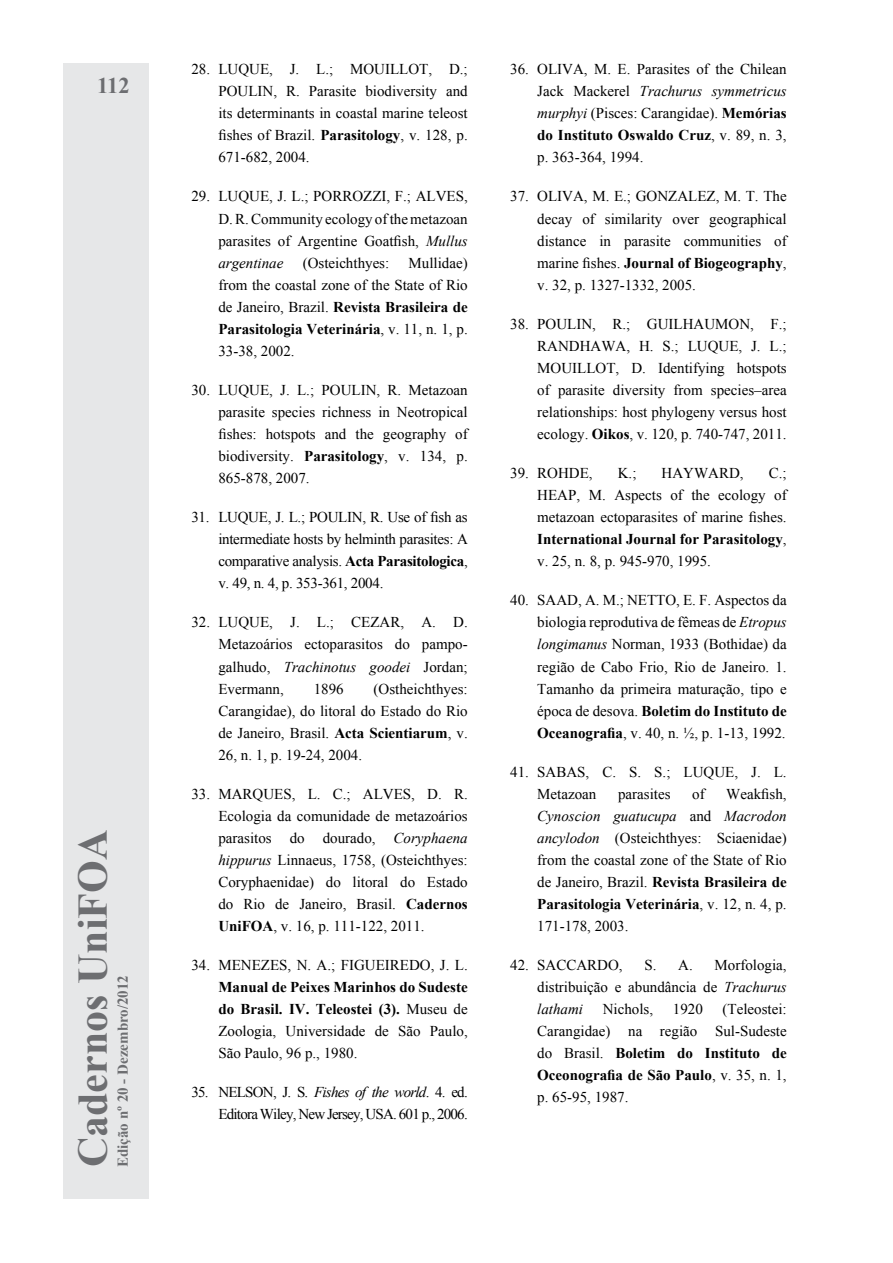
<style>
.page{position:relative;width:893px;height:1263px;background:#fff}
.page>*{position:absolute;margin:0;border:0;box-sizing:border-box;transform-origin:0 0}
.t1{font:700 42px "Times New Roman";color:#6d6e71}
.t2{font:700 22.5px "Times New Roman";color:#6d6e71}
.t3{font:15px/22px "Times New Roman";color:#000;text-align:justify}
.t4{font:15px/22px "Times New Roman";letter-spacing:-.05em;color:#000;text-align:right}
.t5{font:700 15px "Times New Roman";color:#6d6e71}
.s1{font-weight:700}
.s2{font-style:italic}
</style>
<div class="page">
<div style="left:64px;top:64px;width:85px;height:1135px;background:#e6e7e8"></div>
<h2 class="t2" style="left:97px;top:70px;width:34px">112</h2>
<h1 class="t1" style="left:64px;top:1167px;width:339px;rotate:-90deg">Cadernos UniFOA</h1>
<p class="t5" style="left:113px;top:1167px;width:194px;rotate:-90deg">Edição nº 20 - Dezembro/2012</p>
<p class="t3" style="left:218px;top:58px;width:251px;text-indent:-27px">28. LUQUE, J. L.; MOUILLOT, D.; POULIN, R. Parasite biodiversity and its determinants in coastal marine teleost fishes of Brazil. <span class="s1">Parasitology</span>, v. 128, p.<br>671-682, 2004.</p>
<p class="t3" style="left:218px;top:185px;width:251px;text-indent:-27px">29. LUQUE, J. L.; PORROZZI, F.; ALVES, D. R. Community ecology of the metazoan parasites of Argentine Goatfish, <span class="s2">Mullus argentinae</span></p>
<p class="t3" style="left:218px;top:251px;width:251px;text-indent:190px">Mullidae) from the coastal zone of the State of Rio de Janeiro, Brazil. <span class="s1">Revista Brasileira de Parasitologia Veterinária</span>, v. 11, n. 1, p.<br>33-38, 2002.</p>
<p class="t3" style="left:218px;top:379px;width:251px;text-indent:-27px">30. LUQUE, J. L.; POULIN, R. Metazoan parasite species richness in Neotropical fishes: hotspots and the geography of biodiversity. <span class="s1">Parasitology</span>, v. 134, p.<br>865-878, 2007.</p>
<p class="t3" style="left:218px;top:506px;width:251px;text-indent:-27px">31. LUQUE, J. L.; POULIN, R. Use of fish as intermediate hosts by helminth parasites: A comparative analysis. <span class="s1">Acta Parasitologica</span>, v. 49, n. 4, p. 353-361, 2004.</p>
<p class="t3" style="left:218px;top:611px;width:251px;text-indent:-27px">32. LUQUE, J. L.; CEZAR, A. D.<br>Metazoários ectoparasitos do pampo&shy;galhudo, <span class="s2">Trachinotus goodei</span> Jordan; Evermann,</p>
<p class="t3" style="left:303px;top:251px;width:88px">(Osteichthyes:</p>
<p class="t3" style="left:218px;top:677px;width:251px;text-indent:155px">(Ostheichthyes:<br>Carangidae), do litoral do Estado do Rio de Janeiro, Brasil. <span class="s1">Acta Scientiarum</span>, v.<br>26, n. 1, p. 19-24, 2004.</p>
<p class="t3" style="left:218px;top:782px;width:251px;text-indent:-27px">33. MARQUES, L. C.; ALVES, D. R.<br>Ecologia da comunidade de metazoários parasitos do dourado, <span class="s2">Coryphaena hippurus</span> Linnaeus, 1758, (Osteichthyes:<br>Coryphaenidae) do litoral do Estado do Rio de Janeiro, Brasil. <span class="s1">Cadernos UniFOA</span>, v. 16, p. 111-122, 2011.</p>
<p class="t3" style="left:191px;top:954px;width:278px">34. MENEZES, N. A.; FIGUEIREDO, J. L.</p>
<p class="t3" style="left:218px;top:976px;width:251px"><span class="s1">Manual de Peixes Marinhos do Sudeste do Brasil. IV. Teleostei (3).</span> Museu de Zoologia, Universidade de São Paulo, São Paulo, 96 p., 1980.</p>
<p class="t4" style="left:191px;top:1081px;width:278px">35. NELSON, J. S. <span class="s2">Fishes of the world</span>. 4. ed.<br>Editora Wiley, New Jersey, USA. 601 p., 2006.</p>
<p class="t3" style="left:314px;top:677px;width:31px">1896</p>
<p class="t3" style="left:537px;top:58px;width:251px;text-indent:-27px">36. OLIVA, M. E. Parasites of the Chilean Jack Mackerel <span class="s2">Trachurus symmetricus murphyi</span> (Pisces: Carangidae). <span class="s1">Memórias do Instituto Oswaldo Cruz</span>, v. 89, n. 3, p. 363-364, 1994.</p>
<p class="t3" style="left:537px;top:185px;width:251px;text-indent:-27px">37. OLIVA, M. E.; GONZALEZ, M. T. The decay of similarity over geographical distance in parasite communities of marine fishes. <span class="s1">Journal of Biogeography</span>, v. 32, p. 1327-1332, 2005.</p>
<p class="t3" style="left:537px;top:312px;width:251px;text-indent:-27px">38. POULIN, R.; GUILHAUMON, F.; RANDHAWA, H. S.; LUQUE, J. L.; MOUILLOT, D. Identifying hotspots of parasite diversity from species–area relationships: host phylogeny versus host ecology. <span class="s1">Oikos</span>, v. 120, p. 740-747, 2011.</p>
<p class="t3" style="left:510px;top:462px;width:84px">39. ROHDE,</p>
<p class="t3" style="left:618px;top:462px;width:20px">K.;</p>
<p class="t3" style="left:662px;top:462px;width:84px">HAYWARD,</p>
<p class="t3" style="left:537px;top:462px;width:251px;text-indent:231px">C.; HEAP, M. Aspects of the ecology of metazoan ectoparasites of marine fishes.<br><span class="s1">International Journal for Parasitology</span>, v. 25, n. 8, p. 945-970, 1995.</p>
<p class="t3" style="left:537px;top:589px;width:251px;text-indent:-27px">40. SAAD, A. M.; NETTO, E. F. Aspectos da biologia reprodutiva de fêmeas de <span class="s2">Etropus longimanus</span> Norman, 1933 (Bothidae) da região de Cabo Frio, Rio de Janeiro. 1.<br>Tamanho da primeira maturação, tipo e época de desova. <span class="s1">Boletim do Instituto de Oceanografia</span>, v. 40, n. ½, p. 1-13, 1992.</p>
<p class="t3" style="left:537px;top:760px;width:251px;text-indent:-27px">41. SABAS, C. S. S.; LUQUE, J. L.<br>Metazoan</p>
<p class="t3" style="left:537px;top:782px;width:251px;text-indent:189px">Weakfish, <span class="s2">Cynoscion guatucupa</span> and <span class="s2">Macrodon ancylodon</span> (Osteichthyes: Sciaenidae) from the coastal zone of the State of Rio de Janeiro, Brazil. <span class="s1">Revista Brasileira de Parasitologia Veterinária</span>, v. 12, n. 4, p.<br>171-178, 2003.</p>
<p class="t3" style="left:510px;top:954px;width:114px">42. SACCARDO,</p>
<p class="t3" style="left:644px;top:954px;width:50px">S. A.</p>
<p class="t3" style="left:618px;top:782px;width:54px">parasites</p>
<p class="t3" style="left:692px;top:782px;width:14px">of</p>
<p class="t3" style="left:537px;top:954px;width:251px;text-indent:177px">Morfologia, distribuição e abundância de <span class="s2">Trachurus lathami</span></p>
<p class="t3" style="left:537px;top:998px;width:251px;text-indent:185px">(Teleostei:<br>Carangidae) na região Sul-Sudeste do Brasil. <span class="s1">Boletim do Instituto de Oceonografia de São Paulo</span>, v. 35, n. 1, p. 65-95, 1987.</p>
<p class="t3" style="left:603px;top:998px;width:52px">Nichols,</p>
<p class="t3" style="left:673px;top:998px;width:32px">1920</p>
</div>
